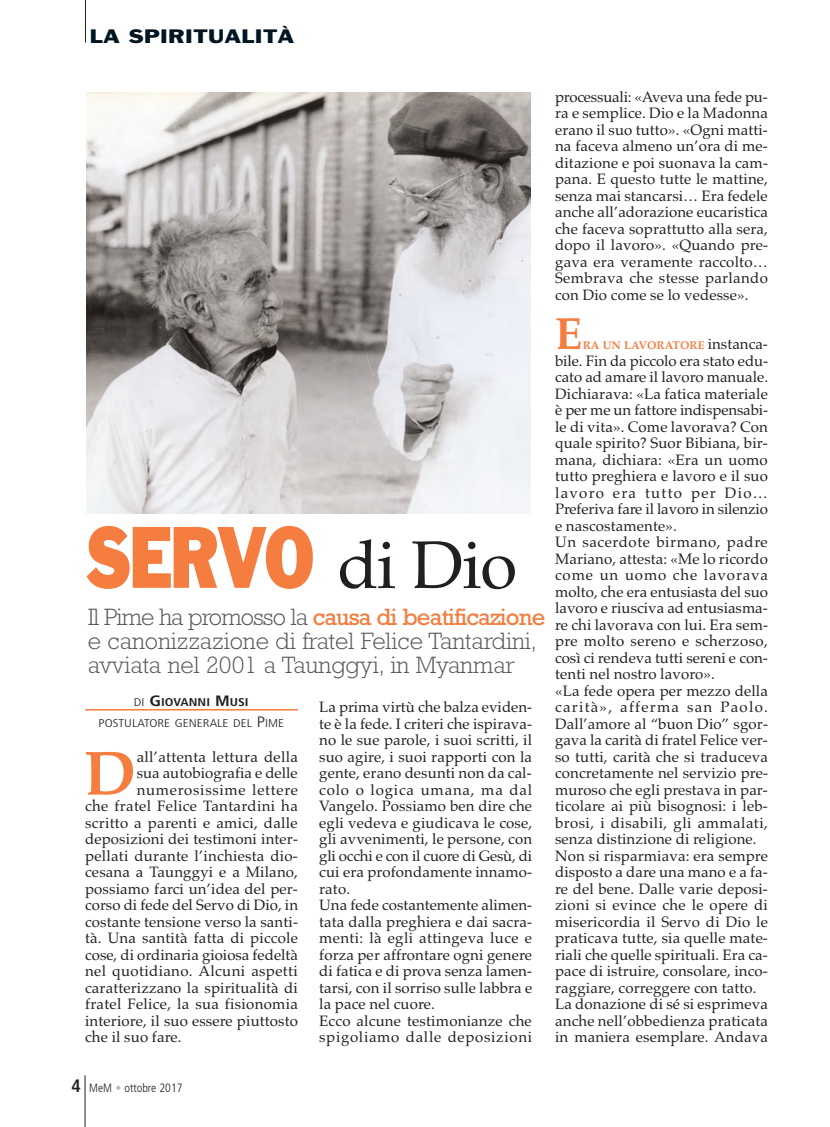
<style>
.page{position:relative;width:830px;height:1127px;background:#fff}
.page>*{position:absolute;margin:0;border:0;box-sizing:border-box;transform-origin:0 0}
.t1{font:78px "Franklin Gothic";letter-spacing:-.02em;color:#f47d3f;scale:.8 1}
.t2{font:700 62.55px "Palatino";color:#f47d3f}
.t3{font:700 45px "Palatino";color:#f47d3f}
.t4{font:300 24px/24px "Rockwell";color:#57585a}
.t5{font:18px "Franklin Gothic";color:#011622;scale:1.2 1}
.t6{font:15px/16.5px "Palatino";letter-spacing:.01em;color:#231f20}
.t7{font:15px "Palatino";letter-spacing:.05em;color:#231f20}
.t8{font:300 condensed 12px "Frutiger";color:#231f20}
.t9{font:300 condensed 11.25px/21px "Frutiger";color:#231f20;text-align:center;scale:1.2 1}
.t10{font:700 11.25px "Palatino";letter-spacing:.005em;color:#f47d3f}
.s1{font-family:"Palatino";font-size:67.5px;color:#231f20}
.s2{font-weight:400;color:#f47d3f}
.s3{font-weight:700;font-size:15px}
.s4{font-weight:700}
.s5{font-size:15px}
.s6{font-weight:400;font-size:15px;color:#231f20}
.s7{font-weight:700;font-size:18px}
.s8{color:#bcbdc0}
</style>
<div class="page">
<hr style="left:85px;top:0;width:1px;height:43px;background:#231f20">
<hr style="left:85px;top:1075px;width:1px;height:52px;background:#231f20">
<hr style="left:85px;top:709px;width:213px;height:1px;background:#f47d3f">
<img style="left:86px;top:92px;width:444px;height:421px">
<p class="t5" style="left:90px;top:29px;width:172px">LA SPIRITUALITÀ</p>
<h1 class="t1" style="left:86px;top:528px;width:540px">SERVO <span class="s1">di Dio</span></h1>
<h3 class="t4" style="left:88px;top:608px;width:459px">Il Pime ha promosso la <span class="s2">causa di beatificazione </span>e canonizzazione di fratel Felice Tantardini, avviata nel 2001 a Taunggyi, in Myanmar</h3>
<p class="t9" style="left:98px;top:692px;width:156px">DI <span class="s3">G</span><span class="s4">IOVANNI</span> <span class="s3">M</span><span class="s4">USI<br></span>POSTULATORE GENERALE DEL <span class="s5">P</span>IME</p>
<p class="t6" style="left:319px;top:699px;width:214px">La prima virtù che balza eviden&shy;te è la fede. I criteri che ispirava&shy;no le sue parole, i suoi scritti, il suo agire, i suoi rapporti con la gente, erano desunti non da cal&shy;colo o logica umana, ma dal<br>Vangelo. Possiamo ben dire che egli vedeva e giudicava le cose, gli avvenimenti, le persone, con gli occhi e con il cuore di Gesù, di cui era profondamente innamo&shy;rato.<br>Una fede costantemente alimen&shy;tata dalla preghiera e dai sacra&shy;menti: là egli attingeva luce e forza per affrontare ogni genere di fatica e di prova senza lamen&shy;tarsi, con il sorriso sulle labbra e la pace nel cuore.<br>Ecco alcune testimonianze che spigoliamo dalle deposizioni</p>
<h2 class="t2" style="left:84px;top:736px;width:54px">D</h2>
<p class="t6" style="left:137px;top:748px;width:163px">all’attenta lettura della</p>
<p class="t6" style="left:137px;top:765px;width:162px">sua autobiografia e delle</p>
<p class="t7" style="left:137px;top:781px;width:163px">numerosissime lettere</p>
<p class="t6" style="left:85px;top:798px;width:214px">che fratel Felice Tantardini ha</p>
<p class="t6" style="left:85px;top:814px;width:214px">scritto a parenti e amici, dalle</p>
<p class="t6" style="left:85px;top:831px;width:214px">deposizioni dei testimoni inter-</p>
<p class="t6" style="left:85px;top:847px;width:214px">pellati durante l’inchiesta dio-</p>
<p class="t6" style="left:85px;top:864px;width:214px">cesana a Taunggyi e a Milano,</p>
<p class="t6" style="left:85px;top:880px;width:214px">possiamo farci un’idea del per-</p>
<p class="t6" style="left:85px;top:897px;width:214px">corso di fede del Servo di Dio, in</p>
<p class="t6" style="left:85px;top:913px;width:214px">costante tensione verso la santi-</p>
<p class="t6" style="left:85px;top:930px;width:214px">tà. Una santità fatta di piccole</p>
<p class="t6" style="left:85px;top:946px;width:214px">cose, di ordinaria gioiosa fedeltà</p>
<p class="t6" style="left:85px;top:963px;width:214px">nel quotidiano. Alcuni aspetti</p>
<p class="t6" style="left:85px;top:979px;width:214px">caratterizzano la spiritualità di</p>
<p class="t6" style="left:85px;top:996px;width:214px">fratel Felice, la sua fisionomia</p>
<p class="t6" style="left:85px;top:1012px;width:214px">interiore, il suo essere piuttosto</p>
<p class="t6" style="left:85px;top:1029px;width:98px">che il suo fare.</p>
<p class="t6" style="left:555px;top:88px;width:214px;text-align:justify">processuali: «Aveva una fede pu&shy;ra e semplice. Dio e la Madonna erano il suo tutto». «Ogni matti&shy;na faceva almeno un’ora di me&shy;ditazione e poi suonava la cam&shy;pana. E questo tutte le mattine, senza mai stancarsi… Era fedele anche all’adorazione eucaristica che faceva soprattutto alla sera, dopo il lavoro». «Quando pre&shy;gava era veramente raccolto… Sembrava che stesse parlando con Dio come se lo vedesse».</p>
<h3 class="t3" style="left:555px;top:307px;width:29px">E</h3>
<p class="t10" style="left:582px;top:339px;width:186px">RA UN LAVORATORE <span class="s6">instanca-</span></p>
<p class="t6" style="left:555px;top:352px;width:214px">bile. Fin da piccolo era stato edu&shy;cato ad amare il lavoro manuale.<br>Dichiarava: «La fatica materiale è per me un fattore indispensabi&shy;le di vita». Come lavorava? Con quale spirito? Suor Bibiana, bir&shy;mana, dichiara: «Era un uomo tutto preghiera e lavoro e il suo lavoro era tutto per Dio…<br>Preferiva fare il lavoro in silenzio e nascostamente».<br>Un sacerdote birmano, padre<br>Mariano, attesta: «Me lo ricordo come un uomo che lavorava molto, che era entusiasta del suo lavoro e riusciva ad entusiasma&shy;re chi lavorava con lui. Era sem&shy;pre molto sereno e scherzoso, così ci rendeva tutti sereni e con&shy;tenti nel nostro lavoro».<br>«La fede opera per mezzo della carità», afferma san Paolo.<br>Dall’amore al “buon Dio” sgor&shy;gava la carità di fratel Felice ver&shy;so tutti, carità che si traduceva concretamente nel servizio pre&shy;muroso che egli prestava in par&shy;ticolare ai più bisognosi: i leb&shy;brosi, i disabili, gli ammalati, senza distinzione di religione.<br>Non si risparmiava: era sempre disposto a dare una mano e a fa&shy;re del bene. Dalle varie deposi&shy;zioni si evince che le opere di misericordia il Servo di Dio le praticava tutte, sia quelle mate&shy;riali che quelle spirituali. Era ca&shy;pace di istruire, consolare, inco&shy;raggiare, correggere con tatto.<br>La donazione di sé si esprimeva anche nell’obbedienza praticata in maniera esemplare. Andava</p>
<p class="t8" style="left:71px;top:1083px;width:113px"><span class="s7">4</span> MeM <span class="s8">•</span> ottobre 2017</p>
</div>
